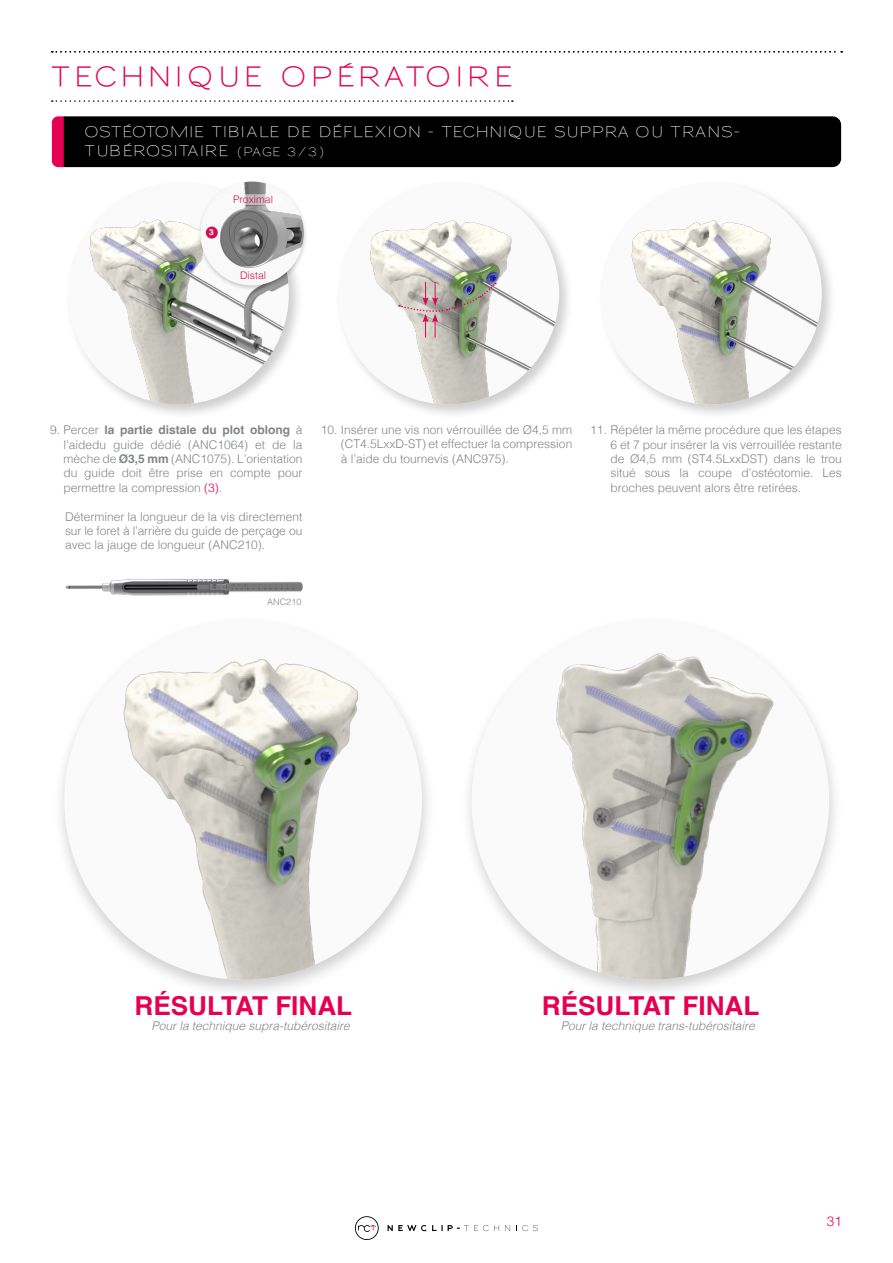
<style>
.page{position:relative;width:893px;height:1263px;background:#fff}
.page>*{position:absolute;margin:0;border:0;box-sizing:border-box;transform-origin:0 0}
.t1{font:600 27px "Sansumi";letter-spacing:.105em;color:#e50051}
.t2{font:700 26.1px "Helvetica";color:#e50051}
.t3{font:15px/18.9px "Sansumi";letter-spacing:.035em;color:#fff}
.t4{font:300 13.5px "Helvetica";color:#e50051}
.t5{font:300 12px/14.4px "Helvetica";color:#828586;text-align:justify}
.t6{font:italic 300 12px "Helvetica";color:#828586}
.t7{font:300 10.5px "Helvetica";color:#d60b52}
.t8{font:300 9px "Helvetica";color:#828586}
.t9{font:700 8.25px "Helvetica";color:#fff}
.s1{font-size:12px}
.s2{font-weight:700}
.s3{color:#e50051}
</style>
<div class="page">
<svg style="left:355px;top:1216px;width:24px;height:24px"></svg>
<svg style="left:505px;top:1225px;width:5px;height:6px"></svg>
<svg style="left:516px;top:1225px;width:22px;height:6px"></svg>
<svg style="left:388px;top:1225px;width:111px;height:6px"></svg>
<div style="left:53px;top:614px;width:383px;height:386px;background:#000;opacity:.19"></div>
<img style="left:64px;top:621px;width:358px;height:359px">
<div style="left:460px;top:614px;width:384px;height:386px;background:#000;opacity:.19"></div>
<img style="left:471px;top:621px;width:358px;height:359px">
<div style="left:65px;top:179px;width:239px;height:241px;background:#000;opacity:.19"></div>
<img style="left:68px;top:183px;width:221px;height:221px;border-radius:111px">
<div style="left:335px;top:179px;width:239px;height:241px;background:#000;opacity:.19"></div>
<img style="left:338px;top:183px;width:221px;height:221px;border-radius:111px">
<div style="left:598px;top:179px;width:239px;height:241px;background:#000;opacity:.19"></div>
<img style="left:601px;top:183px;width:221px;height:221px;border-radius:111px">
<img style="left:65px;top:579px;width:238px;height:17px">
<div style="left:197px;top:180px;width:111px;height:112px;background:#000;opacity:.19"></div>
<div style="left:200px;top:182px;width:104px;height:103px;background:#f9f9fa;border-radius:50%"></div>
<img style="left:204px;top:182px;width:100px;height:97px">
<div style="left:206px;top:227px;width:12px;height:12px;background:#d60b52;border-radius:50%"></div>
<svg style="left:223px;top:194px;width:60px;height:11px"></svg>
<svg style="left:52px;top:51px;width:790px;height:2px"></svg>
<svg style="left:52px;top:100px;width:461px;height:2px"></svg>
<img style="left:399px;top:282px;width:97px;height:56px">
<div style="left:52px;top:116px;width:789px;height:51px;background:#000"></div>
<h1 class="t1" style="left:51px;top:62px;width:464px">TECHNIQUE OPÉRATOIRE</h1>
<p class="t3" style="left:85px;top:123px;width:657px">OSTÉOTOMIE TIBIALE DE DÉFLEXION - TECHNIQUE SUPPRA OU TRANS-<br>TUBÉROSITAIRE <span class="s1">(PAGE 3/3)</span></p>
<p class="t9" style="left:209px;top:228px;width:6px">3</p>
<p class="t7" style="left:233px;top:191px;width:42px">Proximal</p>
<p class="t7" style="left:240px;top:267px;width:28px">Distal</p>
<p class="t5" style="left:63px;top:422px;width:240px;text-indent:-13px">9. Percer <span class="s2">la partie distale du plot oblong</span> à l’aidedu guide dédié (ANC1064) et de la mèche de <span class="s2">Ø3,5 mm</span> (ANC1075). L’orientation du guide doit être prise en compte pour permettre la compression <span class="s3">(3)</span>.</p>
<p class="t5" style="left:65px;top:508px;width:239px">Déterminer la longueur de la vis directement sur le foret à l’arrière du guide de perçage ou avec la jauge de longueur (ANC210).</p>
<p class="t8" style="left:267px;top:594px;width:36px">ANC210</p>
<p class="t5" style="left:341px;top:421px;width:233px;text-indent:-20px">10. Insérer une vis non vérrouillée de Ø4,5 mm (CT4.5LxxD-ST) et effectuer la compression à l’aide du tournevis (ANC975).</p>
<p class="t5" style="left:610px;top:422px;width:233px;text-indent:-20px">11. Répéter la même procédure que les étapes 6 et 7 pour insérer la vis verrouillée restante de Ø4,5 mm (ST4.5LxxDST) dans le trou situé sous la coupe d’ostéotomie. Les broches peuvent alors être retirées.</p>
<h2 class="t2" style="left:135px;top:990px;width:219px">RÉSULTAT FINAL</h2>
<h2 class="t2" style="left:542px;top:990px;width:219px">RÉSULTAT FINAL</h2>
<p class="t6" style="left:152px;top:1016px;width:200px">Pour la technique supra-tubérositaire</p>
<p class="t6" style="left:561px;top:1016px;width:196px">Pour la technique trans-tubérositaire</p>
<p class="t4" style="left:827px;top:1209px;width:17px">31</p>
</div>
